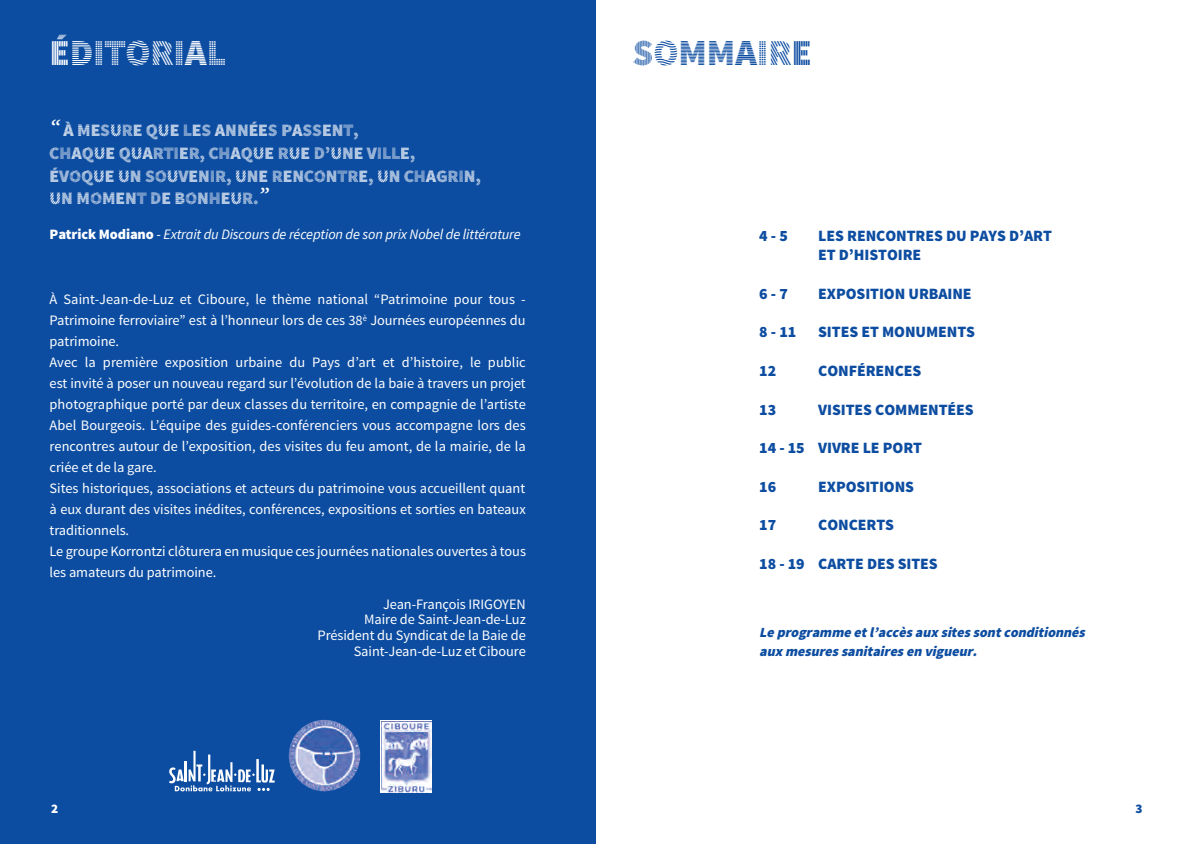
<style>
.page{position:relative;width:1191px;height:844px;background:#fff}
.page>*{position:absolute;margin:0;border:0;box-sizing:border-box;transform-origin:0 0}
.t1{font:36.75px "Source Sans Pro DISPLAY";letter-spacing:-.005em;color:#fff}
.t2{font:36.75px "Source Sans Pro DISPLAY";letter-spacing:-.005em;color:#0d4da1}
.t3{font:17.5px/22.8px "Source Sans Pro DISPLAY";letter-spacing:-.005em;color:#fff}
.t4{font:900 15.75px/19.2px "Source Sans Pro";letter-spacing:-.005em;color:#0d4da1}
.t5{font:14.35px/21px "Source Sans Pro";letter-spacing:-.005em;color:#fff}
.t6{font:italic 14.35px "Source Sans Pro";letter-spacing:-.01em;color:#fff}
.t7{font:italic 900 14px/19.2px "Source Sans Pro";color:#0d4da1}
.t8{font:900 13.12px "Source Sans Pro";color:#fff}
.t9{font:900 13.12px "Source Sans Pro";color:#0d4da1}
.s1{font-family:"Adobe Hebrew";font-weight:700;font-style:italic;font-size:22.75px}
.s2{font-weight:900;font-style:normal}
.s3{font-style:normal}
</style>
<div class="page">
<div style="left:0;top:0;width:595px;height:843px;background:#0d4da1"></div>
<svg style="left:380px;top:720px;width:52px;height:72px"></svg>
<img style="left:381px;top:720px;width:50px;height:72px">
<img style="left:289px;top:719px;width:71px;height:72px;border-radius:50%">
<svg style="left:169px;top:750px;width:106px;height:41px"></svg>
<h1 class="t1" style="left:50px;top:31px;width:178px">ÉDITORIAL</h1>
<p class="t3" style="left:50px;top:119px;width:433px"><span class="s1">“</span> À MESURE QUE LES ANNÉES PASSENT,<br>CHAQUE QUARTIER, CHAQUE RUE D'UNE VILLE, ÉVOQUE UN SOUVENIR, UNE RENCONTRE, UN CHAGRIN, UN MOMENT DE BONHEUR.<span class="s1">”</span></p>
<p class="t6" style="left:50px;top:225px;width:472px"><span class="s2">Patrick Modiano</span> <span class="s3">-</span> Extrait du Discours de réception de son prix Nobel de littérature</p>
<p class="t5" style="left:50px;top:290px;width:478px">À Saint-Jean-de-Luz et Ciboure, le thème national “Patrimoine pour tous - Patrimoine ferroviaire” est à l’honneur lors de ces 38<sup>è</sup> Journées européennes du patrimoine.<br>Avec la première exposition urbaine du Pays d’art et d’histoire, le public est invité à poser un nouveau regard sur l’évolution de la baie à travers un projet photographique porté par deux classes du territoire, en compagnie de l’artiste Abel Bourgeois. L’équipe des guides-conférenciers vous accompagne lors des rencontres autour de l’exposition, des visites du feu amont, de la mairie, de la criée et de la gare.<br>Sites historiques, associations et acteurs du patrimoine vous accueillent quant à eux durant des visites inédites, conférences, expositions et sorties en bateaux traditionnels.<br>Le groupe Korrontzi clôturera en musique ces journées nationales ouvertes à tous les amateurs du patrimoine.</p>
<p class="t5" style="left:317px;top:597px;width:210px;line-height:15.8px;text-align:right">Jean-François IRIGOYEN<br>Maire de Saint-Jean-de-Luz<br>Président du Syndicat de la Baie de<br>Saint-Jean-de-Luz et Ciboure</p>
<h1 class="t2" style="left:632px;top:31px;width:181px">SOMMAIRE</h1>
<p class="t4" style="left:759px;top:227px;width:30px">4 - 5</p>
<p class="t4" style="left:818px;top:227px;width:235px">LES RENCONTRES DU PAYS D’ART<br>ET D’HISTOIRE</p>
<p class="t4" style="left:759px;top:285px;width:30px">6 - 7</p>
<p class="t4" style="left:818px;top:285px;width:155px">EXPOSITION URBAINE</p>
<p class="t4" style="left:759px;top:323px;width:39px">8 - 11</p>
<p class="t4" style="left:818px;top:323px;width:158px">SITES ET MONUMENTS</p>
<p class="t4" style="left:759px;top:362px;width:18px">12</p>
<p class="t4" style="left:818px;top:362px;width:105px">CONFéRENCES</p>
<p class="t4" style="left:759px;top:400px;width:18px">13</p>
<p class="t4" style="left:818px;top:400px;width:157px">VISITES COMMENTéES</p>
<p class="t4" style="left:759px;top:439px;width:164px">14 - 15 VIVRE LE PORT</p>
<p class="t4" style="left:759px;top:477px;width:18px">16</p>
<p class="t4" style="left:818px;top:477px;width:97px">EXPOSITIONS</p>
<p class="t4" style="left:759px;top:516px;width:18px">17</p>
<p class="t4" style="left:818px;top:516px;width:77px">CONCERTS</p>
<p class="t4" style="left:759px;top:554px;width:180px">18 - 19 CARTE DES SITES</p>
<p class="t7" style="left:759px;top:623px;width:330px">Le programme et l ’accès aux sites sont conditionnés aux mesures sanitaires en vigueur.</p>
<p class="t8" style="left:51px;top:803px;width:9px">2</p>
<p class="t9" style="left:1135px;top:803px;width:9px">3</p>
</div>
